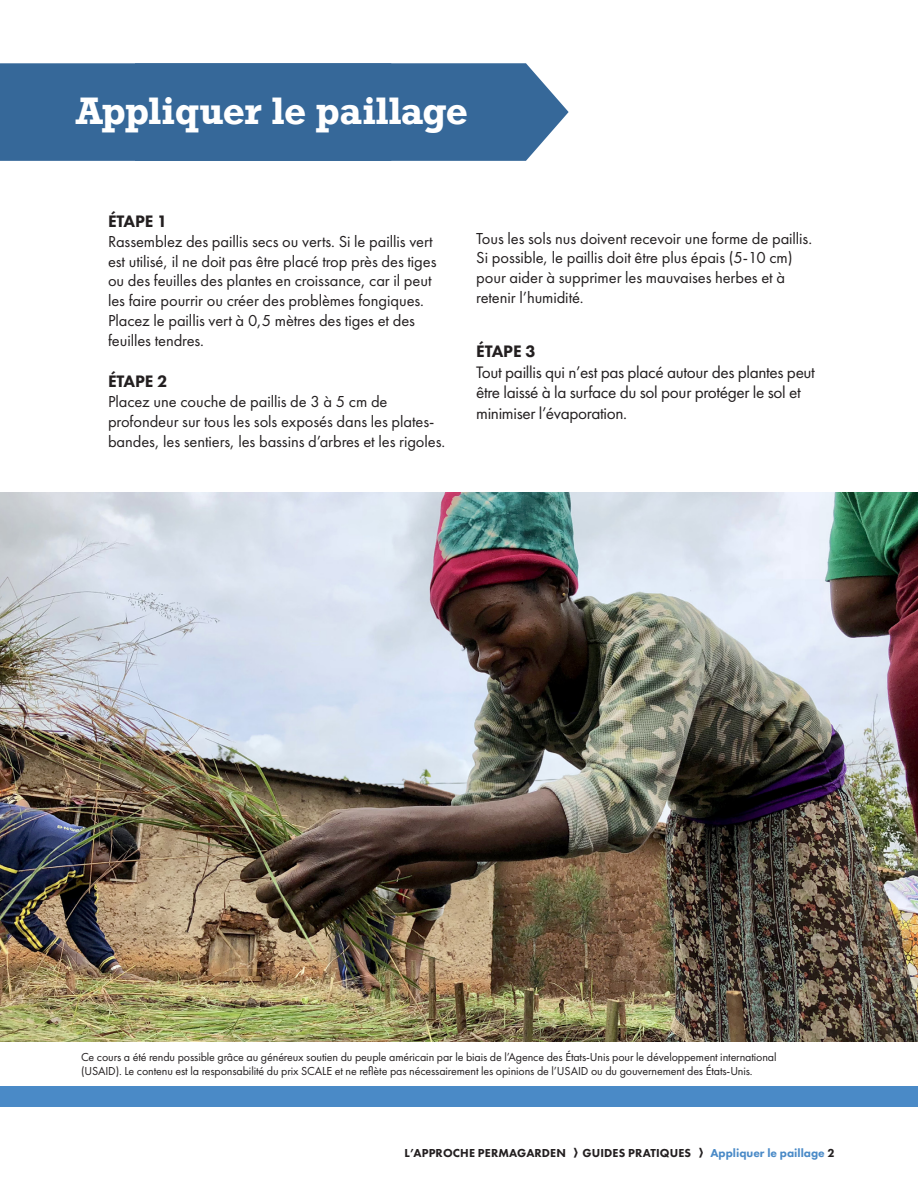
<style>
.page{position:relative;width:918px;height:1188px;background:#fff}
.page>*{position:absolute;margin:0;border:0;box-sizing:border-box;transform-origin:0 0}
.Heading_1{font:700 36px "Rockwell";letter-spacing:-.015em;color:#fff}
.Body{font:17.25px/20.7px "Futura PT";letter-spacing:-.02em;color:#231f20}
.t1{font:800 17.25px "Futura PT";letter-spacing:-.01em;color:#231f20}
.Body-2{font:16.5px/19.8px "Futura PT";letter-spacing:-.005em;color:#231f20}
.Body-3{font:12px/14.4px "Futura PT";letter-spacing:-.01em;color:#231f20}
.t2{font:800 12px "Futura PT";letter-spacing:.01em;color:#231f20}
.t3{font:800 12px "Futura PT";color:#4a8ac7}
.s1{color:#231f20}
</style>
<div class="page">
<div style="left:0;top:63px;width:569px;height:98px;background:#366899"></div>
<img style="left:0;top:493px;width:918px;height:548px">
<div style="left:0;top:1087px;width:918px;height:20px;background:#4a8ac7"></div>
<p class="Heading_1" style="left:76px;top:87px;width:393px">Appliquer le paillage</p>
<h2 class="t1" style="left:108px;top:210px;width:61px">ÉTAPE 1</h2>
<p class="Body-2" style="left:108px;top:231px;width:330px">Rassemblez des paillis secs ou verts. Si le paillis vert est utilisé, il ne doit pas être placé trop près des tiges ou des feuilles des plantes en croissance, car il peut les faire pourrir ou créer des problèmes fongiques.<br>Placez le paillis vert à 0,5 mètres des tiges et des feuilles tendres.</p>
<h2 class="t1" style="left:108px;top:371px;width:61px">ÉTAPE 2</h2>
<p class="Body-2" style="left:108px;top:392px;width:339px">Placez une couche de paillis de 3 à 5 cm de profondeur sur tous les sols exposés dans les plates&shy;bandes, les sentiers, les bassins d’arbres et les rigoles.</p>
<p class="Body-2" style="left:476px;top:228px;width:337px">Tous les sols nus doivent recevoir une forme de paillis.<br>Si possible, le paillis doit être plus épais (5-10 cm) pour aider à supprimer les mauvaises herbes et à retenir l’humidité.</p>
<h2 class="t1" style="left:476px;top:341px;width:61px">ÉTAPE 3</h2>
<p class="Body" style="left:476px;top:362px;width:340px">Tout paillis qui n’est pas placé autour des plantes peut être laissé à la surface du sol pour protéger le sol et minimiser l’évaporation.</p>
<p class="Body-3" style="left:81px;top:1050px;width:697px">Ce cours a été rendu possible grâce au généreux soutien du peuple américain par le biais de l’Agence des États-Unis pour le développement international (USAID). Le contenu est la responsabilité du prix SCALE et ne reflète pas nécessairement les opinions de l’USAID ou du gouvernement des États-Unis.</p>
<p class="t2" style="left:405px;top:1146px;width:163px">L’APPROCHE PERMAGARDEN</p>
<p class="t2" style="left:583px;top:1146px;width:110px">GUIDES PRATIQUES</p>
<p class="t3" style="left:710px;top:1146px;width:126px">Appliquer le paillage <span class="s1">2</span></p>
</div>
